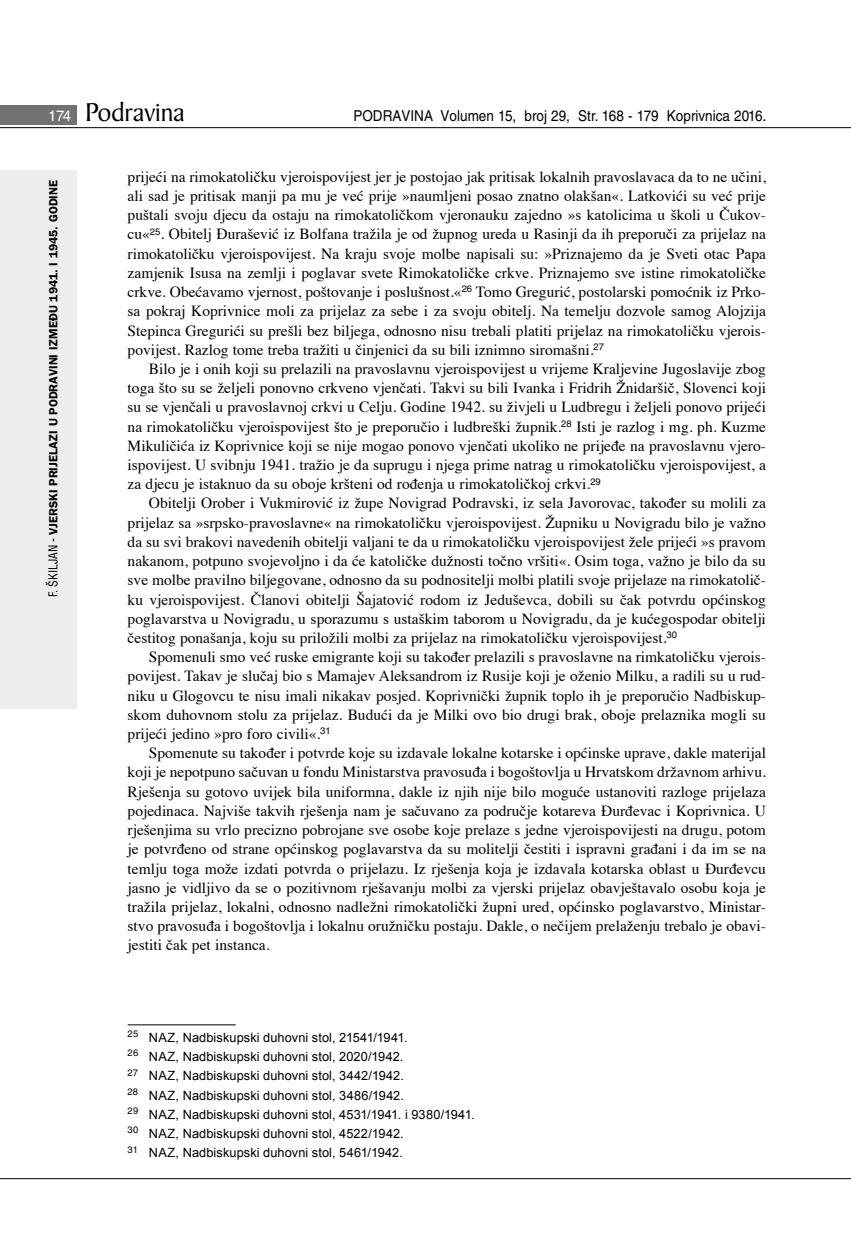
<style>
.page{position:relative;width:851px;height:1234px;background:#fff}
.page>*{position:absolute;margin:0;border:0;box-sizing:border-box;transform-origin:0 0}
.t1{font:27.6px "Baker Signet BT";color:#000}
.t2{font:15.45px/19.2px "Times";color:#000;text-align:justify}
.t3{font:15px "Helvetica LT Skin 29";color:#000;scale:.9 1}
.t4{font:12.75px/19.2px "Arial";letter-spacing:.005em;color:#000}
.t5{font:600 12px "ITC Franklin Gothic Skin 29";letter-spacing:-.005em;color:#000}
.s1{font-family:"Helvetica LT Skin 29";font-size:15px;color:#fff}
.s2{font-family:"Helvetica LT Skin 29";font-weight:400;font-stretch:condensed}
</style>
<div class="page">
<div style="left:0;top:170px;width:77px;height:538px;background:#eceded"></div>
<div style="left:0;top:105px;width:77px;height:19px;background:#707172"></div>
<hr style="left:0;top:127px;width:850px;height:1px;background:#000">
<hr style="left:0;top:1177px;width:850px;height:1px;background:#000">
<hr style="left:128px;top:1024px;width:108px;height:1px;background:#000">
<h1 class="t1" style="left:48px;top:95px;width:138px"><span class="s1">174</span> Podravina</h1>
<p class="t3" style="left:353px;top:107px;width:460px">PODRAVINA Volumen 15, broj 29, Str. 168 - 179 Koprivnica 2016.</p>
<p class="t5" style="left:46px;top:596px;width:418px;rotate:-90deg"><span class="s2">F. ŠKILJAN -</span> VJERSKI PRIJELAZI U PODRAVINI IZMEĐU 1941. I 1945. GODINE</p>
<p class="t2" style="left:128px;top:166px;width:639px">prijeći na rimokatoličku vjeroispovijest jer je postojao jak pritisak lokalnih pravoslavaca da to ne učini, ali sad je pritisak manji pa mu je već prije »naumljeni posao znatno olakšan«. Latkovići su već prije puštali svoju djecu da ostaju na rimokatoličkom vjeronauku zajedno »s katolicima u školi u Čukov&shy;cu«<sup>25</sup>. Obitelj Đurašević iz Bolfana tražila je od župnog ureda u Rasinji da ih preporuči za prijelaz na rimokatoličku vjeroispovijest. Na kraju svoje molbe napisali su: »Priznajemo da je Sveti otac Papa zamjenik Isusa na zemlji i poglavar svete Rimokatoličke crkve. Priznajemo sve istine rimokatoličke crkve. Obećavamo vjernost, poštovanje i poslušnost.«<sup>26</sup> Tomo Gregurić, postolarski pomoćnik iz Prko&shy;sa pokraj Koprivnice moli za prijelaz za sebe i za svoju obitelj. Na temelju dozvole samog Alojzija Stepinca Gregurići su prešli bez biljega, odnosno nisu trebali platiti prijelaz na rimokatoličku vjerois&shy;povijest. Razlog tome treba tražiti u činjenici da su bili iznimno siromašni.<sup>27</sup></p>
<p class="t2" style="left:128px;top:358px;width:639px;text-indent:21px">Bilo je i onih koji su prelazili na pravoslavnu vjeroispovijest u vrijeme Kraljevine Jugoslavije zbog toga što su se željeli ponovno crkveno vjenčati. Takvi su bili Ivanka i Fridrih Žnidaršič, Slovenci koji su se vjenčali u pravoslavnoj crkvi u Celju. Godine 1942. su živjeli u Ludbregu i željeli ponovo prijeći na rimokatoličku vjeroispovijest što je preporučio i ludbreški župnik.<sup>28</sup> Isti je razlog i mg. ph. Kuzme Mikuličića iz Koprivnice koji se nije mogao ponovo vjenčati ukoliko ne prijeđe na pravoslavnu vjero&shy;ispovijest. U svibnju 1941. tražio je da suprugu i njega prime natrag u rimokatoličku vjeroispovijest, a za djecu je istaknuo da su oboje kršteni od rođenja u rimokatoličkoj crkvi.<sup>29</sup></p>
<p class="t2" style="left:128px;top:492px;width:639px;text-indent:21px">Obitelji Orober i Vukmirović iz župe Novigrad Podravski, iz sela Javorovac, također su molili za prijelaz sa »srpsko-pravoslavne« na rimokatoličku vjeroispovijest. Župniku u Novigradu bilo je važno da su svi brakovi navedenih obitelji valjani te da u rimokatoličku vjeroispovijest žele prijeći »s pravom nakanom, potpuno svojevoljno i da će katoličke dužnosti točno vršiti«. Osim toga, važno je bilo da su sve molbe pravilno biljegovane, odnosno da su podnositelji molbi platili svoje prijelaze na rimokatolič&shy;ku vjeroispovijest. Članovi obitelji Šajatović rodom iz Jeduševca, dobili su čak potvrdu općinskog poglavarstva u Novigradu, u sporazumu s ustaškim taborom u Novigradu, da je kućegospodar obitelji čestitog ponašanja, koju su priložili molbi za prijelaz na rimokatoličku vjeroispovijest.<sup>30</sup></p>
<p class="t2" style="left:128px;top:646px;width:639px;text-indent:21px">Spomenuli smo već ruske emigrante koji su također prelazili s pravoslavne na rimkatoličku vjerois&shy;povijest. Takav je slučaj bio s Mamajev Aleksandrom iz Rusije koji je oženio Milku, a radili su u rud&shy;niku u Glogovcu te nisu imali nikakav posjed. Koprivnički župnik toplo ih je preporučio Nadbiskup&shy;skom duhovnom stolu za prijelaz. Budući da je Milki ovo bio drugi brak, oboje prelaznika mogli su prijeći jedino »pro foro civili«.<sup>31</sup></p>
<p class="t2" style="left:128px;top:742px;width:639px;text-indent:21px">Spomenute su također i potvrde koje su izdavale lokalne kotarske i općinske uprave, dakle materijal koji je nepotpuno sačuvan u fondu Ministarstva pravosuđa i bogoštovlja u Hrvatskom državnom arhivu.<br>Rješenja su gotovo uvijek bila uniformna, dakle iz njih nije bilo moguće ustanoviti razloge prijelaza pojedinaca. Najviše takvih rješenja nam je sačuvano za područje kotareva Đurđevac i Koprivnica. U rješenjima su vrlo precizno pobrojane sve osobe koje prelaze s jedne vjeroispovijesti na drugu, potom je potvrđeno od strane općinskog poglavarstva da su molitelji čestiti i ispravni građani i da im se na temlju toga može izdati potvrda o prijelazu. Iz rješenja koja je izdavala kotarska oblast u Đurđevcu jasno je vidljivo da se o pozitivnom rješavanju molbi za vjerski prijelaz obavještavalo osobu koja je tražila prijelaz, lokalni, odnosno nadležni rimokatolički župni ured, općinsko poglavarstvo, Ministar&shy;stvo pravosuđa i bogoštovlja i lokalnu oružničku postaju. Dakle, o nečijem prelaženju trebalo je obavi&shy;jestiti čak pet instanca.</p>
<p class="t4" style="left:128px;top:1027px;width:348px"><sup>25</sup> NAZ, Nadbiskupski duhovni stol, 21541/1941.<br><sup>26</sup> NAZ, Nadbiskupski duhovni stol, 2020/1942.<br><sup>27</sup> NAZ, Nadbiskupski duhovni stol, 3442/1942.<br><sup>28</sup> NAZ, Nadbiskupski duhovni stol, 3486/1942.<br><sup>29</sup> NAZ, Nadbiskupski duhovni stol, 4531/1941. i 9380/1941.<br><sup>30</sup> NAZ, Nadbiskupski duhovni stol, 4522/1942.<br><sup>31</sup> NAZ, Nadbiskupski duhovni stol, 5461/1942.</p>
</div>
